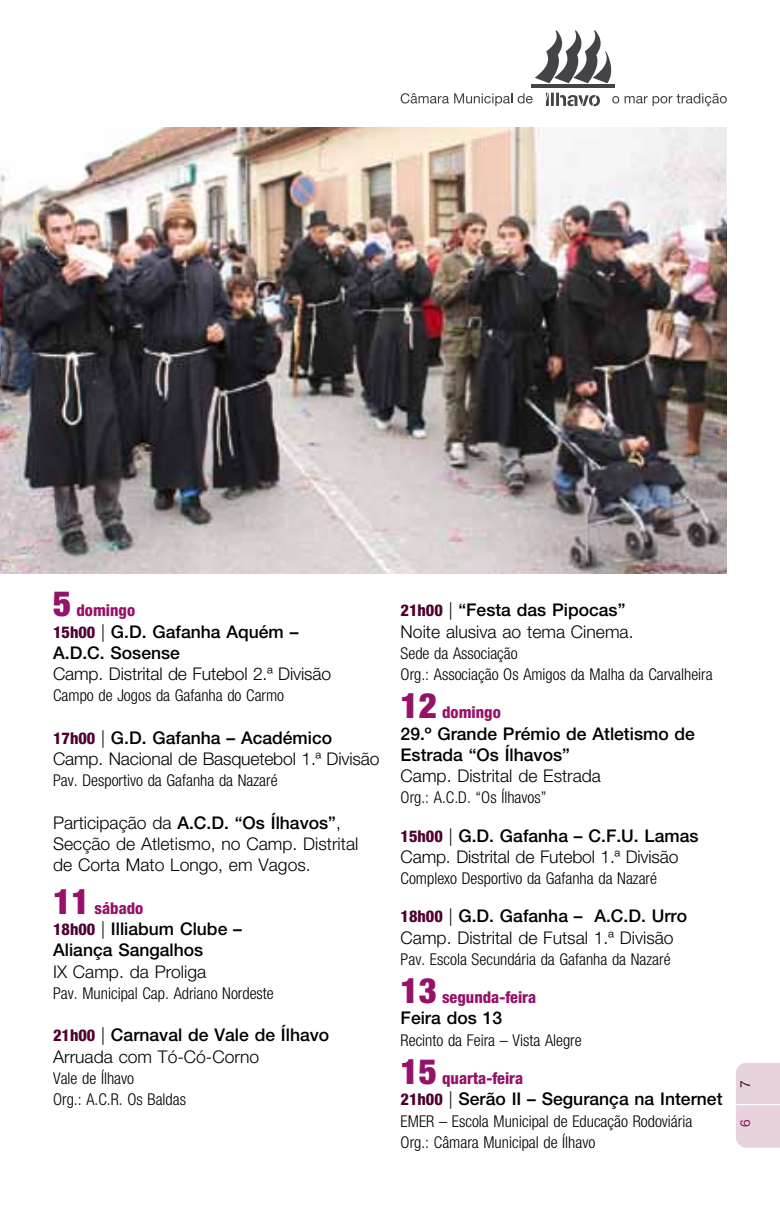
<style>
.page{position:relative;width:780px;height:1205px;background:#fff}
.page>*{position:absolute;margin:0;border:0;box-sizing:border-box;transform-origin:0 0}
.t1{font:300 17.5px/21.2px "Helvetica Neue";color:#000}
.t2{font:500 17.5px/21.2px "Helvetica Neue";color:#000}
.t3{font:300 condensed 16.25px/21.2px "Helvetica Neue";color:#000}
.t4{font:800 condensed 16.25px "Helvetica Neue";color:#951269}
.t5{font:13.75px "Helvetica Neue";color:#4f0030}
.t6{font:13.75px "Helvetica Neue";color:#951269}
.s1{font-weight:900;font-size:35px}
.s2{font-weight:800;font-stretch:condensed;font-size:16.25px;color:#4f0030}
.s3{font-weight:300}
.s4{font-weight:500}
</style>
<div class="page">
<hr style="left:531px;top:85px;width:83px;height:3px;background:#454347">
<svg style="left:535px;top:30px;width:77px;height:53px"></svg>
<svg style="left:546px;top:93px;width:54px;height:13px"></svg>
<svg style="left:400px;top:93px;width:132px;height:13px"></svg>
<svg style="left:612px;top:96px;width:7px;height:7px"></svg>
<svg style="left:613px;top:97px;width:5px;height:5px"></svg>
<svg style="left:624px;top:93px;width:101px;height:13px"></svg>
<img style="left:0;top:128px;width:726px;height:446px">
<div style="left:736px;top:1063px;width:44px;height:85px;background:#e7d3de"></div>
<hr style="left:736px;top:1104px;width:44px;height:1px;background:#fff">
<p class="t4" style="left:53px;top:600px;width:83px"><span class="s1">5</span> domingo</p>
<p class="t2" style="left:53px;top:620px;width:247px"><span class="s2">15h00</span> <span class="s3">|</span> G.D. Gafanha Aquém –<br>A.D.C. Sosense</p>
<p class="t1" style="left:53px;top:663px;width:279px">Camp. Distrital de Futebol 2.ª Divisão</p>
<p class="t3" style="left:53px;top:685px;width:232px">Campo de Jogos da Gafanha do Carmo</p>
<p class="t1" style="left:53px;top:727px;width:328px"><span class="s2">17h00</span> | <span class="s4">G.D. Gafanha – Académico<br></span>Camp. Nacional de Basquetebol 1.ª Divisão</p>
<p class="t3" style="left:53px;top:770px;width:226px">Pav. Desportivo da Gafanha da Nazaré</p>
<p class="t1" style="left:53px;top:812px;width:307px">Participação da <span class="s4">A.C.D. “Os Ílhavos”</span>,<br>Secção de Atletismo, no Camp. Distrital de Corta Mato Longo, em Vagos.</p>
<p class="t4" style="left:53px;top:898px;width:92px"><span class="s1">11</span> sábado</p>
<p class="t2" style="left:53px;top:918px;width:190px"><span class="s2">18h00</span> <span class="s3">|</span> Illiabum Clube –<br>Aliança Sangalhos</p>
<p class="t1" style="left:53px;top:960px;width:155px">IX Camp. da Proliga</p>
<p class="t3" style="left:53px;top:982px;width:222px">Pav. Municipal Cap. Adriano Nordeste</p>
<p class="t1" style="left:53px;top:1024px;width:278px"><span class="s2">21h00</span> | <span class="s4">Carnaval de Vale de Ílhavo<br></span>Arruada com Tó-Có-Corno</p>
<p class="t3" style="left:53px;top:1067px;width:134px">Vale de Ílhavo<br>Org.: A.C.R. Os Baldas</p>
<p class="t5" style="left:737px;top:1088px;width:9px;rotate:-90deg">7</p>
<p class="t6" style="left:737px;top:1127px;width:9px;rotate:-90deg">6</p>
<p class="t1" style="left:400px;top:599px;width:234px"><span class="s2">21h00</span> | <span class="s4">“Festa das Pipocas”<br></span>Noite alusiva ao tema Cinema.</p>
<p class="t3" style="left:400px;top:642px;width:313px">Sede da Associação<br>Org.: Associação Os Amigos da Malha da Carvalheira</p>
<p class="t4" style="left:400px;top:702px;width:102px"><span class="s1">12</span> domingo</p>
<p class="t2" style="left:400px;top:722px;width:296px">29.º Grande Prémio de Atletismo de<br>Estrada “Os Ílhavos”</p>
<p class="t1" style="left:400px;top:765px;width:202px">Camp. Distrital de Estrada</p>
<p class="t3" style="left:400px;top:787px;width:147px">Org.: A.C.D. “Os Ílhavos”</p>
<p class="t1" style="left:400px;top:824px;width:299px"><span class="s2">15h00</span> | <span class="s4">G.D. Gafanha – C.F.U. Lamas<br></span>Camp. Distrital de Futebol 1.ª Divisão</p>
<p class="t3" style="left:400px;top:868px;width:258px">Complexo Desportivo da Gafanha da Nazaré</p>
<p class="t1" style="left:400px;top:905px;width:288px"><span class="s2">18h00</span> | <span class="s4">G.D. Gafanha – A.C.D. Urro<br></span>Camp. Distrital de Futsal 1.ª Divisão</p>
<p class="t3" style="left:400px;top:948px;width:271px">Pav. Escola Secundária da Gafanha da Nazaré</p>
<p class="t4" style="left:400px;top:987px;width:137px"><span class="s1">13</span> segunda-feira</p>
<p class="t2" style="left:400px;top:1007px;width:103px">Feira dos 13</p>
<p class="t3" style="left:400px;top:1029px;width:182px">Recinto da Feira – Vista Alegre</p>
<p class="t4" style="left:400px;top:1068px;width:124px"><span class="s1">15</span> quarta-feira</p>
<p class="t2" style="left:400px;top:1088px;width:323px"><span class="s2">21h00</span> <span class="s3">|</span> Serão II – Segurança na Internet</p>
<p class="t3" style="left:400px;top:1110px;width:293px">EMER – Escola Municipal de Educação Rodoviária<br>Org.: Câmara Municipal de Ílhavo</p>
</div>
